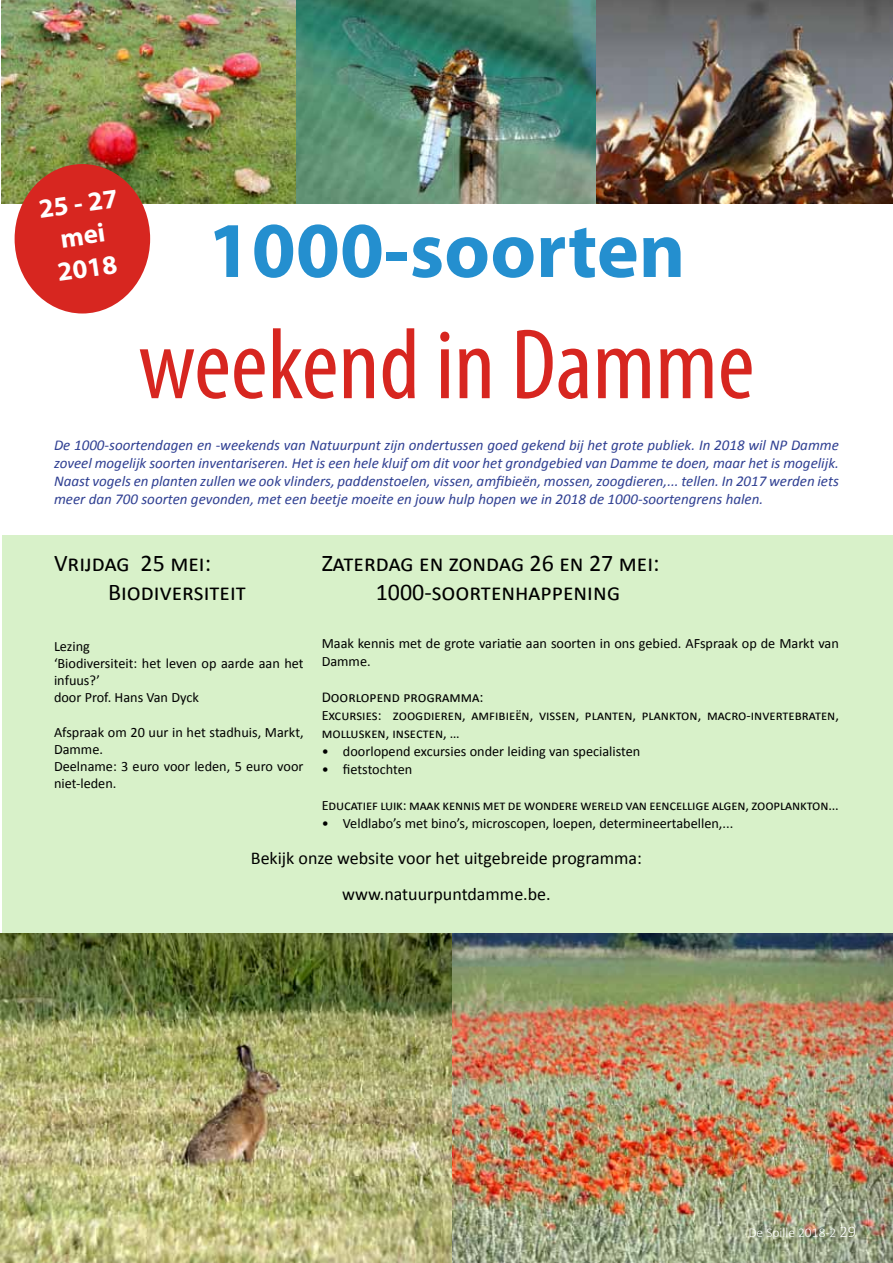
<style>
.page{position:relative;width:893px;height:1263px;background:#fff}
.page>*{position:absolute;margin:0;border:0;box-sizing:border-box;transform-origin:0 0}
.t1{font:condensed 100.95px "Myriad Pro";color:#d72620}
.t2{font:700 79.5px "Myriad Pro";color:#248fcf}
.t3{font:700 27px/32.4px "Myriad Pro";color:#fff;text-align:center}
.t4{font:24px/28.8px "Calibri";color:#000}
.t5{font:18px/36px "Calibri";color:#000;text-align:center}
.t6{font:italic 15px/18px "Calibri";color:#2f3f92;text-align:justify}
.t7{font:15px "Calibri";color:#000}
.t8{font:14.25px/17.1px "Calibri";color:#000}
.t9{font:300 13.5px "Calibri";color:#fff}
.s1{font-size:16.5px}
</style>
<div class="page">
<img style="left:1px;top:0;width:296px;height:204px">
<img style="left:297px;top:0;width:596px;height:204px">
<div style="left:15px;top:164px;width:135px;height:149px;background:#d72620;border-radius:50%"></div>
<div style="left:2px;top:536px;width:891px;height:398px;background:#d8f1c9"></div>
<img style="left:0;top:934px;width:452px;height:329px">
<img style="left:452px;top:934px;width:441px;height:329px">
<h3 class="t3" style="left:37px;top:192px;width:81px;rotate:-8deg">25 - 27 mei<br>2018</h3>
<h2 class="t2" style="left:208px;top:198px;width:479px">1000-soorten</h2>
<h1 class="t1" style="left:138px;top:304px;width:618px">weekend in Damme</h1>
<p class="t6" style="left:54px;top:435px;width:786px">De 1000-soortendagen en -weekends van Natuurpunt zijn ondertussen goed gekend bij het grote publiek. In 2018 wil NP Damme zoveel mogelijk soorten inventariseren. Het is een hele kluif om dit voor het grondgebied van Damme te doen, maar het is mogelijk.<br>Naast vogels en planten zullen we ook vlinders, paddenstoelen, vissen, amfibieën, mossen, zoogdieren,... tellen. In 2017 werden iets meer dan 700 soorten gevonden, met een beetje moeite en jouw hulp hopen we in 2018 de 1000-soortengrens halen.</p>
<h3 class="t4" style="left:108px;top:549px;width:139px;text-indent:-54px">Vrijdag 25 mei:<br>Biodiversiteit</h3>
<p class="t8" style="left:54px;top:638px;width:251px">Lezing<br>‘Biodiversiteit: het leven op aarde aan het infuus?’<br>door Prof. Hans Van Dyck</p>
<p class="t8" style="left:54px;top:723px;width:251px">Afspraak om 20 uur in het stadhuis, Markt,<br>Damme.<br>Deelname: 3 euro voor leden, 5 euro voor niet-leden.</p>
<h3 class="t4" style="left:376px;top:549px;width:285px;text-indent:-54px">Zaterdag en zondag 26 en 27 mei:<br>1000-soortenhappening</h3>
<p class="t8" style="left:322px;top:634px;width:519px;line-height:18px">Maak kennis met de grote variatie aan soorten in ons gebied. AFspraak op de Markt van<br>Damme.</p>
<p class="t7" style="left:322px;top:688px;width:163px">Doorlopend programma:</p>
<p class="t8" style="left:322px;top:706px;width:519px;line-height:18px">Excursies: zoogdieren, amfibieën, vissen, planten, plankton, macro-invertebraten, mollusken, insecten, …</p>
<p class="t8" style="left:322px;top:743px;width:320px">• doorlopend excursies onder leiding van specialisten</p>
<p class="t8" style="left:322px;top:761px;width:92px">• fietstochten</p>
<p class="t8" style="left:322px;top:797px;width:519px">Educatief luik: maak kennis met de wondere wereld van eencellige algen, zooplankton...</p>
<p class="t8" style="left:322px;top:815px;width:413px">• Veldlabo’s met bino’s, microscopen, loepen, determineertabellen,...</p>
<p class="t5" style="left:251px;top:840px;width:393px">Bekijk onze website voor het uitgebreide programma: www.natuurpuntdamme.be.</p>
<p class="t9" style="left:748px;top:1224px;width:109px">De Spille 2018-2 <span class="s1">29</span></p>
</div>
